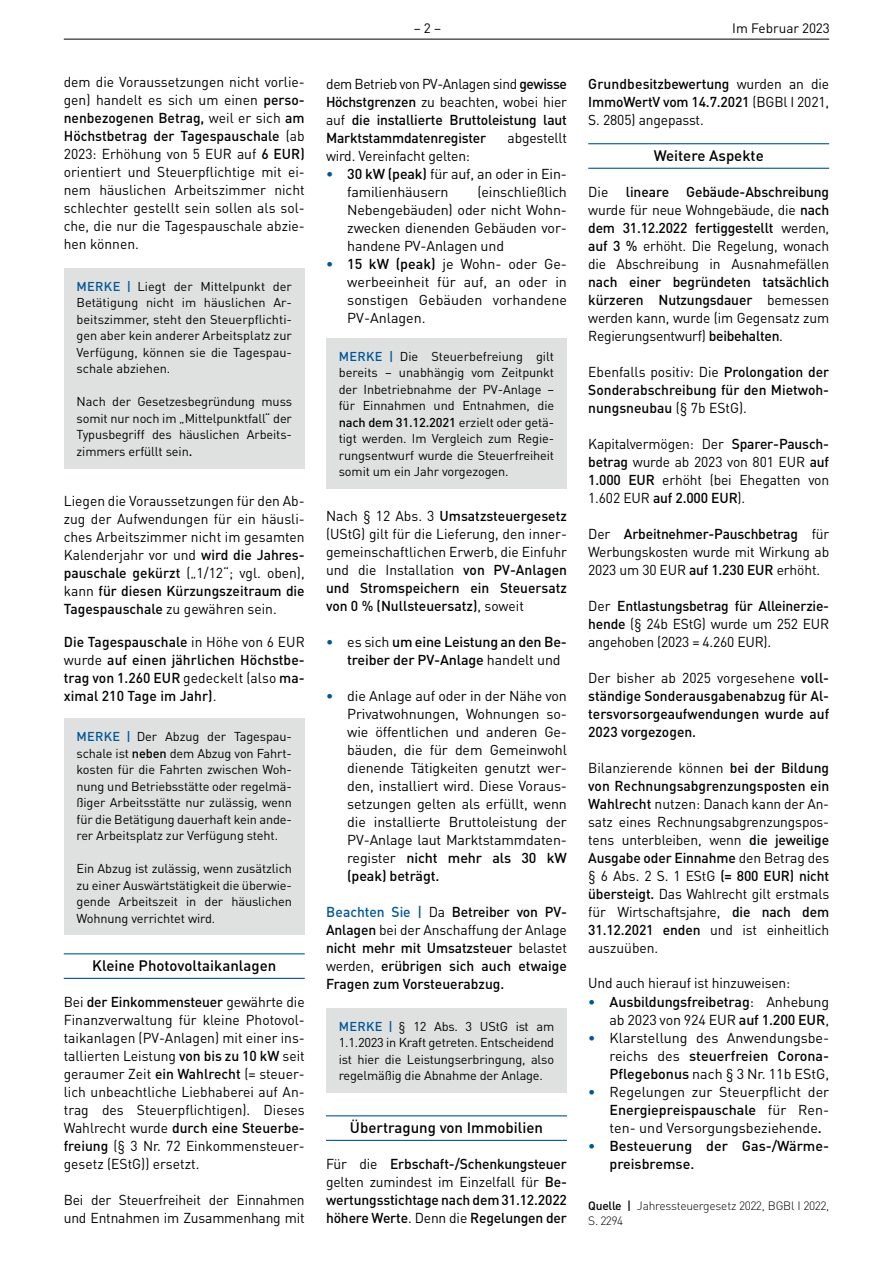
<style>
.page{position:relative;width:893px;height:1263px;background:#fff}
.page>*{position:absolute;margin:0;border:0;box-sizing:border-box;transform-origin:0 0}
.t1{font:500 15px "DIN Pro";color:#000001}
.t2{font:14.25px/18px "DIN Pro";letter-spacing:-.01em;color:#000001;text-align:justify}
.t3{font:500 14.25px/18px "DIN Pro";letter-spacing:-.01em;color:#000001;text-align:justify}
.t4{font:13.5px "DIN Pro";color:#000001}
.t5{font:12.75px/16.5px "DIN Pro";letter-spacing:-.01em;color:#000001;text-align:justify}
.t6{font:300 12px/15px "DIN Pro";letter-spacing:-.02em;color:#000001}
.s1{font-weight:500}
.s2{font-weight:500;color:#015695}
.s3{font-weight:400}
.s4{color:#015695}
</style>
<div class="page">
<hr style="left:64px;top:39px;width:765px;height:1px;background:#000001">
<hr style="left:64px;top:953px;width:241px;height:1px;background:#015695">
<hr style="left:64px;top:978px;width:241px;height:1px;background:#015695">
<div style="left:64px;top:268px;width:241px;height:201px;background:#dfe1e1"></div>
<div style="left:64px;top:718px;width:241px;height:217px;background:#dfe1e1"></div>
<hr style="left:326px;top:1115px;width:241px;height:1px;background:#015695">
<hr style="left:326px;top:1140px;width:241px;height:1px;background:#015695">
<div style="left:326px;top:338px;width:241px;height:151px;background:#dfe1e1"></div>
<div style="left:326px;top:1008px;width:241px;height:85px;background:#dfe1e1"></div>
<hr style="left:588px;top:143px;width:241px;height:1px;background:#015695">
<hr style="left:588px;top:168px;width:241px;height:1px;background:#015695">
<p class="t2" style="left:64px;top:73px;width:242px">dem die Voraussetzungen nicht vorlie&shy;gen) handelt es sich um einen <span class="s1">perso&shy;nenbezogenen Betrag,</span> weil er sich <span class="s1">am Höchstbetrag der Tagespauschale</span> (ab 2023: Erhöhung von 5 EUR auf <span class="s1">6 EUR) </span>orientiert und Steuerpflichtige mit ei&shy;nem häuslichen Arbeitszimmer nicht schlechter gestellt sein sollen als sol&shy;che, die nur die Tagespauschale abzie&shy;hen können.</p>
<p class="t5" style="left:77px;top:278px;width:217px"><span class="s2">MERKE |</span> Liegt der Mittelpunkt der Betätigung nicht im häuslichen Ar&shy;beitszimmer, steht den Steuerpflichti&shy;gen aber kein anderer Arbeitsplatz zur Verfügung, können sie die Tagespau&shy;schale abziehen.</p>
<p class="t5" style="left:77px;top:393px;width:217px">Nach der Gesetzesbegründung muss somit nur noch im „Mittelpunktfall“ der Typusbegriff des häuslichen Arbeits&shy;zimmers erfüllt sein<span class="s1">.</span></p>
<p class="t2" style="left:64px;top:491px;width:242px">Liegen die Voraussetzungen für den Ab&shy;zug der Aufwendungen für ein häusli&shy;ches Arbeitszimmer nicht im gesamten Kalenderjahr vor und <span class="s1">wird die Jahres&shy;pauschale gekürzt</span> („1/12“; vgl. oben), kann <span class="s1">für diesen Kürzungszeitraum die Tagespauschale</span> zu gewähren sein.</p>
<p class="t3" style="left:64px;top:632px;width:242px">Die Tagespauschale <span class="s3">in Höhe von 6 EUR wurde</span> auf einen jährlichen Höchstbe&shy;trag von 1.260 EUR <span class="s3">gedeckelt (also</span> ma&shy;ximal 210 Tage im Jahr)<span class="s3">.</span></p>
<p class="t5" style="left:77px;top:728px;width:217px"><span class="s2">MERKE |</span> Der Abzug der Tagespau&shy;schale ist <span class="s1">neben</span> dem Abzug von Fahrt&shy;kosten für die Fahrten zwischen Woh&shy;nung und Betriebsstätte oder regelmä&shy;ßiger Arbeitsstätte nur zulässig, wenn für die Betätigung dauerhaft kein ande&shy;rer Arbeitsplatz zur Verfügung steht.</p>
<p class="t5" style="left:77px;top:860px;width:217px">Ein Abzug ist zulässig, wenn zusätzlich zu einer Auswärtstätigkeit die überwie&shy;gende Arbeitszeit in der häuslichen Wohnung verrichtet wird.</p>
<p class="t1" style="left:92px;top:956px;width:186px">Kleine Photovoltaikanlagen</p>
<p class="t2" style="left:64px;top:993px;width:242px">Bei <span class="s1">der Einkommensteuer</span> gewährte die Finanzverwaltung für kleine Photovol&shy;taikanlagen (PV-Anlagen) mit einer ins&shy;tallierten Leistung <span class="s1">von bis zu 10 kW</span> seit geraumer Zeit <span class="s1">ein Wahlrecht</span> (= steuer&shy;lich unbeachtliche Liebhaberei auf An&shy;trag des Steuerpflichtigen). Dieses Wahlrecht wurde <span class="s1">durch eine Steuerbe&shy;freiung</span> (§ 3 Nr. 72 Einkommensteuer&shy;gesetz (EStG)) ersetzt.</p>
<p class="t2" style="left:64px;top:1191px;width:242px">Bei der Steuerfreiheit der Einnahmen und Entnahmen im Zusammenhang mit</p>
<p class="t4" style="left:414px;top:19px;width:29px">– 2 –</p>
<p class="t4" style="left:732px;top:19px;width:99px">Im Februar 2023</p>
<p class="t3" style="left:326px;top:75px;width:242px"><span class="s3">dem Betrieb von PV-Anlagen sind</span> gewisse Höchstgrenzen <span class="s3">zu beachten, wobei hier auf</span> die installierte Bruttoleistung laut Marktstammdatenregister</p>
<p class="t2" style="left:508px;top:129px;width:61px">abgestellt</p>
<p class="t2" style="left:326px;top:147px;width:146px">wird. Vereinfacht gelten:</p>
<p class="t2" style="left:347px;top:165px;width:221px;text-indent:-21px"><span class="s2">•</span> <span class="s1">30 kW (peak)</span> für auf, an oder in Ein&shy;familienhäusern</p>
<p class="t2" style="left:347px;top:183px;width:221px;text-indent:130px">(einschließlich Nebengebäuden) oder nicht Wohn&shy;zwecken dienenden Gebäuden vor&shy;handene PV-Anlagen und</p>
<p class="t2" style="left:347px;top:255px;width:221px;text-indent:-21px"><span class="s2">•</span> <span class="s1">15 kW (peak)</span> je Wohn- oder Ge&shy;werbeeinheit für auf, an oder in sonstigen Gebäuden vorhandene PV-Anlagen.</p>
<p class="t5" style="left:339px;top:347px;width:217px"><span class="s2">MERKE |</span> Die Steuerbefreiung gilt bereits – unabhängig vom Zeitpunkt der Inbetriebnahme der PV-Anlage – für Einnahmen und Entnahmen, die <span class="s1">nach dem 31.12.2021</span> erzielt oder getä&shy;tigt werden. Im Vergleich zum Regie&shy;rungsentwurf wurde die Steuerfreiheit somit um ein Jahr vorgezogen.</p>
<p class="t2" style="left:326px;top:507px;width:242px">Nach § 12 Abs. 3 <span class="s1">Umsatzsteuergesetz </span>(UStG) gilt für die Lieferung, den inner&shy;gemeinschaftlichen Erwerb, die Einfuhr und die Installation <span class="s1">von PV-Anlagen und Stromspeichern ein Steuersatz von 0 % (Nullsteuersatz)</span>, soweit</p>
<p class="t3" style="left:347px;top:633px;width:221px;text-indent:-21px"><span class="s4">•</span> <span class="s3">es sich</span> um eine Leistung an den Be&shy;treiber der PV-Anlage <span class="s3">handelt und</span></p>
<p class="t2" style="left:347px;top:687px;width:221px;text-indent:-21px"><span class="s2">•</span> die Anlage auf oder in der Nähe von Privatwohnungen, Wohnungen so&shy;wie öffentlichen und anderen Ge&shy;bäuden, die für dem Gemeinwohl dienende Tätigkeiten genutzt wer&shy;den, installiert wird. Diese Voraus&shy;setzungen gelten als erfüllt, wenn die installierte Bruttoleistung der PV-Anlage laut Marktstammdaten&shy;register <span class="s1">nicht mehr als 30 kW (peak) beträgt.</span></p>
<p class="t3" style="left:326px;top:903px;width:242px"><span class="s4">Beachten Sie |</span> <span class="s3">Da</span> Betreiber von PV-Anlagen <span class="s3">bei der Anschaffung der Anlage </span>nicht mehr mit Umsatzsteuer <span class="s3">belastet werden,</span> erübrigen sich auch etwaige Fragen zum Vorsteuerabzug.</p>
<p class="t5" style="left:339px;top:1017px;width:217px"><span class="s2">MERKE |</span> § 12 Abs. 3 UStG ist am 1.1.2023 in Kraft getreten. Entscheidend ist hier die Leistungserbringung, also regelmäßig die Abnahme der Anlage.</p>
<p class="t1" style="left:350px;top:1118px;width:195px">Übertragung von Immobilien</p>
<p class="t3" style="left:326px;top:1155px;width:242px"><span class="s3">Für die</span> Erbschaft-/Schenkungsteuer <span class="s3">gelten zumindest im Einzelfall für</span> Be&shy;wertungsstichtage nach dem 31.12.2022 höhere Werte<span class="s3">. Denn die</span> Regelungen der</p>
<p class="t3" style="left:588px;top:75px;width:242px">Grundbesitzbewertung <span class="s3">wurden an die </span>ImmoWertV vom 14.7.2021 <span class="s3">(BGBl I 2021, S. 2805) angepasst.</span></p>
<p class="t1" style="left:654px;top:146px;width:112px">Weitere Aspekte</p>
<p class="t2" style="left:588px;top:183px;width:242px">Die <span class="s1">lineare Gebäude-Abschreibung </span>wurde für neue Wohngebäude, die <span class="s1">nach dem 31.12.2022 fertiggestellt</span> werden, <span class="s1">auf 3 %</span> erhöht. Die Regelung, wonach die Abschreibung in Ausnahmefällen</p>
<p class="t3" style="left:588px;top:273px;width:242px">nach einer begründeten tatsächlich kürzeren Nutzungsdauer <span class="s3">bemessen werden kann, wurde (im Gegensatz zum Regierungsentwurf)</span> beibehalten<span class="s3">.</span></p>
<p class="t3" style="left:588px;top:363px;width:242px"><span class="s3">Ebenfalls positiv: Die</span> Prolongation der Sonderabschreibung für den Mietwoh&shy;nungsneubau <span class="s3">(§ 7b EStG).</span></p>
<p class="t2" style="left:588px;top:435px;width:242px">Kapitalvermögen: Der <span class="s1">Sparer-Pausch&shy;betrag</span> wurde ab 2023 von 801 EUR <span class="s1">auf 1.000 EUR</span> erhöht (bei Ehegatten von 1.602 EUR <span class="s1">auf 2.000 EUR</span>).</p>
<p class="t2" style="left:588px;top:525px;width:242px">Der <span class="s1">Arbeitnehmer-Pauschbetrag</span> für Werbungskosten wurde mit Wirkung ab 2023 um 30 EUR <span class="s1">auf 1.230 EUR</span> erhöht.</p>
<p class="t2" style="left:588px;top:597px;width:242px">Der <span class="s1">Entlastungsbetrag für Alleinerzie&shy;hende</span> (§ 24b EStG) wurde um 252 EUR angehoben (2023 = 4.260 EUR).</p>
<p class="t3" style="left:588px;top:669px;width:242px"><span class="s3">Der bisher ab 2025 vorgesehene</span> voll&shy;ständige Sonderausgabenabzug für Al&shy;tersvorsorgeaufwendungen wurde auf 2023 vorgezogen.</p>
<p class="t2" style="left:588px;top:759px;width:242px">Bilanzierende können <span class="s1">bei der Bildung von Rechnungsabgrenzungsposten ein Wahlrecht</span> nutzen: Danach kann der An&shy;satz eines Rechnungsabgrenzungspos&shy;tens unterbleiben, wenn <span class="s1">die jeweilige Ausgabe oder Einnahme</span> den Betrag des § 6 Abs. 2 S. 1 EStG <span class="s1">(= 800 EUR) nicht übersteigt.</span> Das Wahlrecht gilt erstmals für Wirtschaftsjahre, <span class="s1">die nach dem 31.12.2021 enden</span> und ist einheitlich auszuüben.</p>
<p class="t2" style="left:588px;top:973px;width:204px">Und auch hierauf ist hinzuweisen:</p>
<p class="t3" style="left:588px;top:993px;width:242px;text-align:right"><span class="s4">•</span> Ausbildungsfreibetrag<span class="s3">: Anhebung ab 2023 von 924 EUR</span> auf 1.200 EUR<span class="s3">,</span></p>
<p class="t2" style="left:609px;top:1029px;width:221px;text-indent:-21px"><span class="s2">•</span> Klarstellung des Anwendungsbe&shy;reichs des <span class="s1">steuerfreien Corona-Pflegebonus</span> nach § 3 Nr. 11b EStG,</p>
<p class="t2" style="left:609px;top:1083px;width:221px;text-indent:-21px"><span class="s2">•</span> Regelungen zur Steuerpflicht der <span class="s1">Energiepreispauschale</span> für Ren&shy;ten- und Versorgungsbeziehende<span class="s1">.</span></p>
<p class="t3" style="left:609px;top:1137px;width:221px;text-indent:-21px"><span class="s4">•</span> Besteuerung der Gas-/Wärme&shy;preisbremse.</p>
<p class="t6" style="left:588px;top:1197px;width:242px"><span class="s1">Quelle |</span> Jahressteuergesetz 2022, BGBl I 2022,<br>S. 2294</p>
</div>
